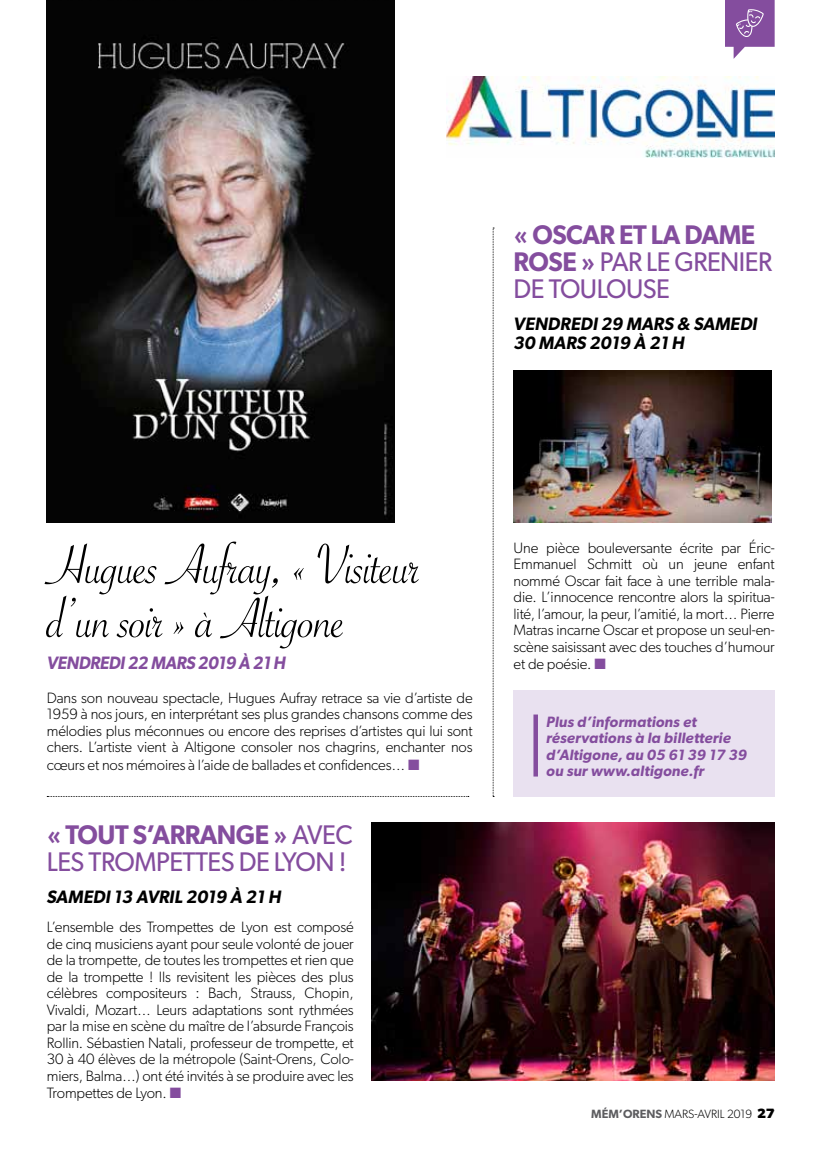
<style>
.page{position:relative;width:830px;height:1149px;background:#fff}
.page>*{position:absolute;margin:0;border:0;box-sizing:border-box;transform-origin:0 0}
.t1{font:60px/54px "Savoye Let Plain";letter-spacing:-.02em;color:#000;scale:.96 1}
.t2{font:27px/27px "Gibson";letter-spacing:-.02em;color:#844d9e;scale:.96 1}
.t3{font:600 27px "Gibson";letter-spacing:-.02em;color:#844d9e;scale:.96 1}
.t4{font:italic 600 18px "Gibson";color:#000}
.t5{font:italic 600 18px "Gibson";letter-spacing:-.02em;color:#844d9e;scale:.96 1}
.t6{font:300 15px/16.6px "Gibson";letter-spacing:-.01em;color:#000;text-align:justify}
.t7{font:italic 600 15px/16.5px "Gibson";letter-spacing:.01em;color:#844d9e}
.t8{font:300 12px "Gibson";color:#000}
.s1{font-weight:600}
.s2{color:#844d9e}
.s3{font-weight:400}
.s4{font-weight:600;color:#5d5d60}
.s5{font-weight:700;font-size:13.5px}
</style>
<div class="page">
<svg style="left:725px;top:0;width:49px;height:59px"></svg>
<img style="left:47px;top:1px;width:347px;height:521px">
<img style="left:513px;top:370px;width:258px;height:152px">
<img style="left:371px;top:822px;width:403px;height:258px">
<svg style="left:492px;top:227px;width:2px;height:569px"></svg>
<img style="left:446px;top:77px;width:328px;height:81px">
<div style="left:513px;top:690px;width:261px;height:106px;background:#e9e1f0"></div>
<svg style="left:533px;top:714px;width:4px;height:62px"></svg>
<hr style="left:47px;top:0;width:347px;height:1px;background:#f6f6f6">
<h2 class="t2" style="left:513px;top:220px;width:271px"><span class="s1">« OSCAR ET LA DAM E<br>ROSE »</span> PAR LE GRENIER<br>DE TOULOUSE</h2>
<p class="t4" style="left:513px;top:313px;width:46px">Vendredi</p>
<p class="t4" style="left:601px;top:313px;width:39px">29 mars</p>
<p class="t4" style="left:676px;top:313px;width:29px">&amp; samedi</p>
<p class="t4" style="left:513px;top:332px;width:39px">30 mars</p>
<p class="t4" style="left:589px;top:332px;width:96px">2019 à 21 h</p>
<h1 class="t1" style="left:47px;top:538px;width:391px">Hugues Aufray, « Visiteur d’un soir » à Altigone</h1>
<p class="t5" style="left:47px;top:652px;width:44px">Vendredi</p>
<p class="t5" style="left:128px;top:652px;width:37px">22 mars</p>
<p class="t5" style="left:198px;top:652px;width:93px">2019 à 21 h</p>
<p class="t6" style="left:47px;top:688px;width:427px">Dans son nouveau spectacle, Hugues Aufray retrace sa vie d’artiste de 1959 à nos jours, en interprétant ses plus grandes chansons comme des mélodies plus méconnues ou encore des reprises d’artistes qui lui sont chers. L’artiste vient à Altigone consoler nos chagrins, enchanter nos cœurs et nos mémoires à l’aide de ballades et confidences… <span class="s2">■</span></p>
<h2 class="t3" style="left:47px;top:817px;width:51px">« TOUT</h2>
<h2 class="t3" style="left:133px;top:817px;width:183px">S’ARRANGE » <span class="s3">AVEC</span></h2>
<h2 class="t2" style="left:47px;top:847px;width:73px">LES TROMPETTES</h2>
<h2 class="t2" style="left:239px;top:847px;width:64px">DE LYON</h2>
<h2 class="t2" style="left:338px;top:847px;width:10px">!</h2>
<p class="t4" style="left:47px;top:885px;width:22px">Samedi</p>
<p class="t4" style="left:114px;top:885px;width:33px">13 avril</p>
<p class="t4" style="left:186px;top:885px;width:96px">2019 à 21 h</p>
<p class="t6" style="left:47px;top:918px;width:308px">L’ensemble des Trompettes de Lyon est composé de cinq musiciens ayant pour seule volonté de jouer de la trompette, de toutes les trompettes et rien que de la trompette ! I ls revisitent les pièces des plus célèbres compositeurs : Bach, Strauss, Chopin, Vivaldi, Mozart… Leurs adaptations sont rythmées par la mise en scène du maître de l’absurde François Rollin. Sébastien Natali, professeur de trompette, et 30 à 40 élèves de la métropole (Saint-Orens, Colo&shy;miers, Balma…) ont été invités à se produire avec les Trompettes de Lyon. <span class="s2">■</span></p>
<p class="t6" style="left:513px;top:539px;width:262px">Une pièce bouleversante écrite par Éric-Emmanuel Schmitt où un jeune enfant nommé Oscar fait face à une terrible mala&shy;die. L’innocence rencontre alors la spiritua&shy;lité, l’amour, la peur, l’amitié, la mort… Pierre Matras incarne Oscar et propose un seul-en&shy;scène saisissant avec des touches d’humour et de poésie. <span class="s2">■</span></p>
<p class="t7" style="left:546px;top:712px;width:202px">Plus d’informations et réservations à la billetterie d’Altigone, au 05 61 39 17 39 ou sur www.altigone.fr</p>
<p class="t8" style="left:591px;top:1106px;width:185px"><span class="s4">MÉM’ORENS</span> mars-avril 2019 <span class="s5">27</span></p>
</div>
